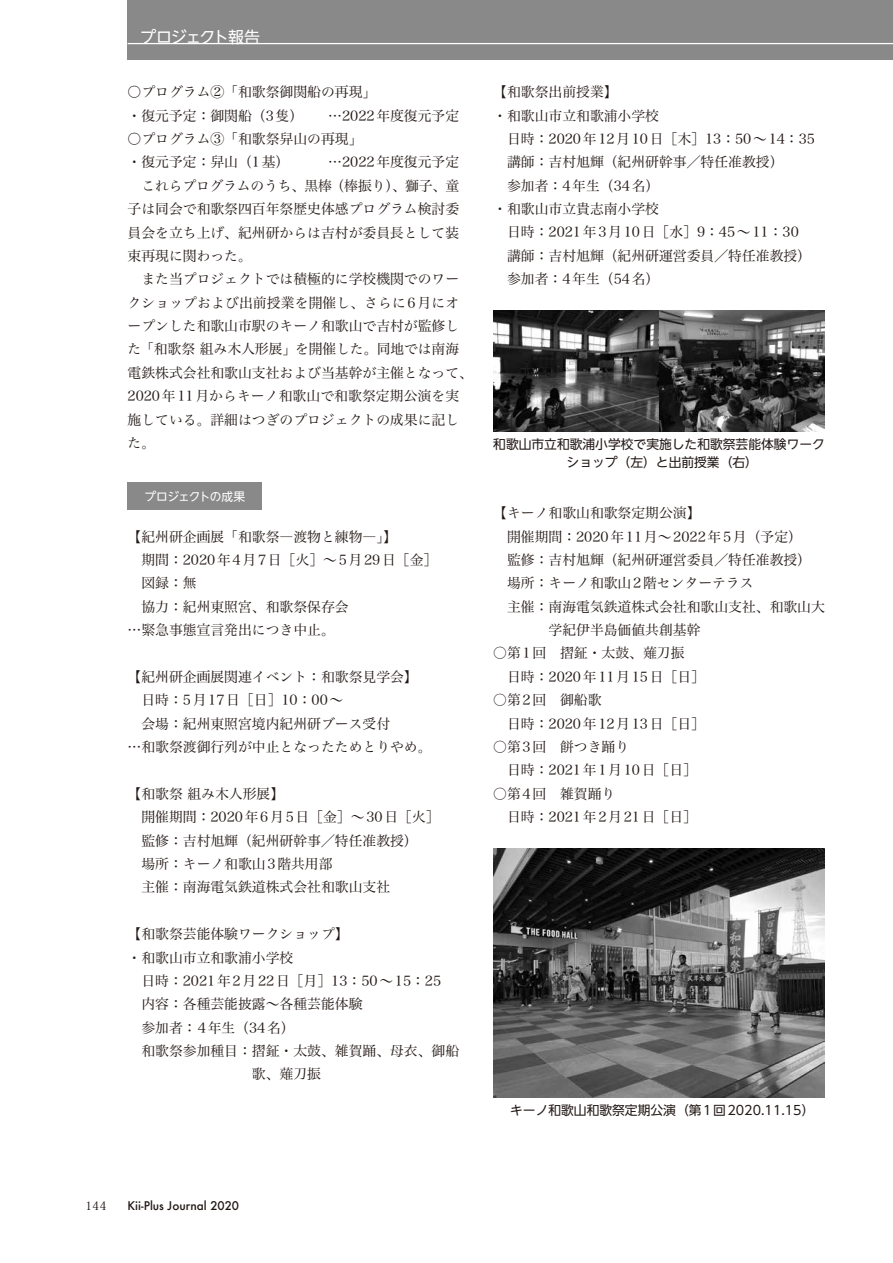
<style>
.page{position:relative;width:893px;height:1263px;background:#fff}
.page>*{position:absolute;margin:0;border:0;box-sizing:border-box;transform-origin:0 0}
.t1{font:15.9px "UD Shin Go NT Pro";letter-spacing:-.07em;color:#fff}
.t2{font:13.8px/23.4px "Hira Min Pro W3";color:#221815}
.t3{font:13.8px "Hira Min Pro W3";letter-spacing:.125em;color:#221815}
.t4{font:12.75px/18.1px "UD Shin Go NT Pro";color:#221815;text-align:center}
.t5{font:500 11.7px "Futura";color:#221815}
.t6{font:11.7px "UD Shin Go NT Pro";letter-spacing:-.05em;color:#fff}
.t7{font:11.7px "Koz Min Pr 6 N";color:#221815}
</style>
<div class="page">
<div style="left:128px;top:0;width:765px;height:60px;background:#898989"></div>
<hr style="left:128px;top:43px;width:765px;height:1px;background:#fff">
<div style="left:128px;top:483px;width:134px;height:27px;background:#898989"></div>
<img style="left:493px;top:310px;width:332px;height:121px">
<img style="left:493px;top:848px;width:332px;height:249px">
<p class="t1" style="left:140px;top:24px;width:121px">プロジェクト報告</p>
<p class="t2" style="left:128px;top:79px;width:250px">〇プログラム②「和歌祭御関船の再現」・復元予定：御関船（3隻）　</p>
<p class="t2" style="left:128px;top:102px;width:333px;text-indent:201px">…2022年度復元予定〇プログラム③「和歌祭舁山の再現」<br>・復元予定：舁山（1基）　　</p>
<p class="t2" style="left:328px;top:149px;width:132px">…2022年度復元予定</p>
<p class="t2" style="left:141px;top:173px;width:319px">これらプログラムのうち、黒棒（棒振り）、獅子、童</p>
<p class="t2" style="left:128px;top:196px;width:333px">子は同会で和歌祭四百年祭歴史体感プログラム検討委</p>
<p class="t2" style="left:128px;top:219px;width:333px">員会を立ち上げ、紀州研からは吉村が委員長として装</p>
<p class="t2" style="left:128px;top:243px;width:126px">束再現に関わった。</p>
<p class="t2" style="left:141px;top:266px;width:319px">また当プロジェクトでは積極的に学校機関でのワー</p>
<p class="t2" style="left:128px;top:290px;width:333px">クショップおよび出前授業を開催し、さらに6月にオ</p>
<p class="t2" style="left:128px;top:313px;width:333px">ープンした和歌山市駅のキーノ和歌山で吉村が監修し</p>
<p class="t2" style="left:128px;top:336px;width:333px">た「和歌祭組み木人形展」を開催した。同地では南海</p>
<p class="t2" style="left:128px;top:360px;width:347px">電鉄株式会社和歌山支社および当基幹が主催となって、</p>
<p class="t2" style="left:128px;top:383px;width:333px">2020年11月からキーノ和歌山で和歌祭定期公演を実</p>
<p class="t2" style="left:128px;top:406px;width:333px">施している。詳細はつぎのプロジェクトの成果に記し</p>
<p class="t2" style="left:128px;top:430px;width:29px">た。</p>
<p class="t6" style="left:145px;top:487px;width:102px">プロジェクトの成果</p>
<p class="t2" style="left:128px;top:523px;width:271px">【紀州研企画展「和歌祭―渡物と練物―」】</p>
<p class="t3" style="left:141px;top:548px;width:297px">期間：2020年4月7日［火］〜5月29日［金］</p>
<p class="t2" style="left:141px;top:570px;width:57px">図録：無</p>
<p class="t2" style="left:141px;top:594px;width:209px">協力：紀州東照宮、和歌祭保存会</p>
<p class="t2" style="left:128px;top:617px;width:209px">…緊急事態宣言発出につき中止。</p>
<p class="t2" style="left:128px;top:664px;width:292px">【紀州研企画展関連イベント：和歌祭見学会】</p>
<p class="t2" style="left:141px;top:687px;width:203px">日時：5月17日［日］10：00～</p>
<p class="t2" style="left:141px;top:710px;width:250px">会場：紀州東照宮境内紀州研ブース受付</p>
<p class="t2" style="left:128px;top:734px;width:306px">…和歌祭渡御行列が中止となったためとりやめ。</p>
<p class="t2" style="left:141px;top:781px;width:300px;text-indent:-14px">【和歌祭組み木人形展】<br>開催期間：2020年6月5日［金］～30日［火］監修：吉村旭輝（紀州研幹事／特任准教授）<br>場所：キーノ和歌山3階共用部<br>主催：南海電気鉄道株式会社和歌山支社</p>
<p class="t2" style="left:128px;top:921px;width:223px">【和歌祭芸能体験ワークショップ】・和歌山市立和歌浦小学校</p>
<p class="t2" style="left:141px;top:968px;width:301px">日時：2021年2月22日［月］13：50～15：25</p>
<p class="t2" style="left:141px;top:991px;width:223px">内容：各種芸能披露～各種芸能体験</p>
<p class="t2" style="left:141px;top:1014px;width:155px">参加者：4年生（34名）</p>
<p class="t2" style="left:141px;top:1038px;width:319px">和歌祭参加種目：摺鉦・太鼓、雑賀踊、母衣、御船</p>
<p class="t2" style="left:252px;top:1061px;width:71px">歌、薙刀振</p>
<p class="t2" style="left:493px;top:79px;width:126px">【和歌祭出前授業】</p>
<p class="t2" style="left:493px;top:102px;width:167px">・和歌山市立和歌浦小学校</p>
<p class="t2" style="left:507px;top:126px;width:309px">日時：2020年12月10日［木］13：50～14：35</p>
<p class="t2" style="left:507px;top:149px;width:278px">講師：吉村旭輝（紀州研幹事／特任准教授）</p>
<p class="t2" style="left:507px;top:173px;width:154px">参加者：4年生（34名）</p>
<p class="t2" style="left:493px;top:196px;width:167px">・和歌山市立貴志南小学校</p>
<p class="t2" style="left:507px;top:219px;width:293px">日時：2021年3月10日［水］9：45～11：30</p>
<p class="t2" style="left:507px;top:243px;width:306px">講師：吉村旭輝（紀州研運営委員／特任准教授）</p>
<p class="t2" style="left:507px;top:266px;width:154px">参加者：4年生（54名）</p>
<p class="t4" style="left:493px;top:435px;width:333px">和歌山市立和歌浦小学校で実施した和歌祭芸能体験ワークショップ（左）と出前授業（右）</p>
<p class="t2" style="left:493px;top:500px;width:209px">【キーノ和歌山和歌祭定期公演】</p>
<p class="t2" style="left:507px;top:523px;width:296px">開催期間：2020年11月～2022年5月（予定）</p>
<p class="t2" style="left:507px;top:547px;width:306px">監修：吉村旭輝（紀州研運営委員／特任准教授）</p>
<p class="t2" style="left:507px;top:570px;width:248px">場所：キーノ和歌山2階センターテラス</p>
<p class="t2" style="left:507px;top:593px;width:319px">主催：南海電気鉄道株式会社和歌山支社、和歌山大</p>
<p class="t2" style="left:549px;top:617px;width:154px">学紀伊半島価値共創基幹</p>
<p class="t2" style="left:507px;top:640px;width:200px;text-indent:-14px">○第1回　摺鉦・太鼓、薙刀振<br>日時：2020年11月15日［日］</p>
<p class="t2" style="left:507px;top:687px;width:200px;text-indent:-14px">○第2回　御船歌<br>日時：2020年12月13日［日］</p>
<p class="t2" style="left:507px;top:734px;width:191px;text-indent:-14px">○第3回　餅つき踊り<br>日時：2021年1月10日［日］</p>
<p class="t2" style="left:507px;top:781px;width:191px;text-indent:-14px">○第4回　雑賀踊り<br>日時：2021年2月21日［日］</p>
<p class="t4" style="left:510px;top:1101px;width:306px">キーノ和歌山和歌祭定期公演（第1回2020.11.15）</p>
<p class="t7" style="left:85px;top:1198px;width:23px">144</p>
<p class="t5" style="left:128px;top:1197px;width:113px">Kii-Plus Journal 2020</p>
</div>
